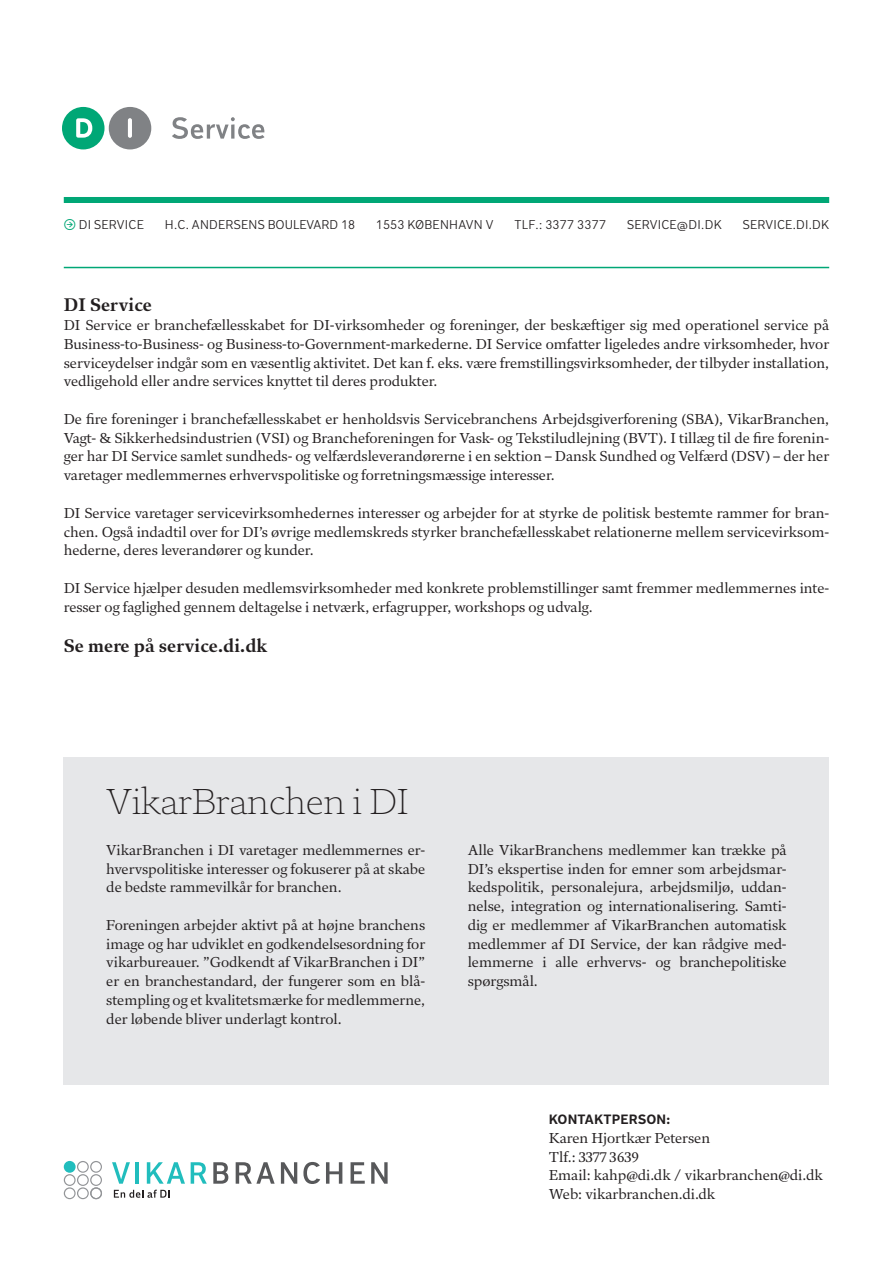
<style>
.page{position:relative;width:893px;height:1263px;background:#fff}
.page>*{position:absolute;margin:0;border:0;box-sizing:border-box;transform-origin:0 0}
.t1{font:300 36px "DI Serif";color:#231f20}
.t2{font:700 18px "DI Serif";letter-spacing:.01em;color:#231f20}
.t3{font:14.25px/18.8px "DI Serif";color:#231f20;text-align:justify}
.t4{font:700 13.5px "DI Sans";letter-spacing:.015em;color:#231f20}
.t5{font:12.75px "DI Sans";letter-spacing:.02em;color:#231f20}
.t6{font:12.75px "DI Sans";color:#231f20}
.s1{font-family:"DI Stuff";color:#00a776}
</style>
<div class="page">
<div style="left:64px;top:197px;width:765px;height:6px;background:#00a776"></div>
<hr style="left:64px;top:267px;width:765px;height:1px;background:#00a776">
<svg style="left:172px;top:117px;width:93px;height:22px"></svg>
<div style="left:62px;top:107px;width:43px;height:42px;background:#00a776;border-radius:50%"></div>
<div style="left:109px;top:107px;width:42px;height:42px;background:#808285;border-radius:50%"></div>
<hr style="left:128px;top:118px;width:4px;height:20px;background:#fff;border-radius:2px">
<svg style="left:76px;top:118px;width:16px;height:20px"></svg>
<div style="left:64px;top:757px;width:765px;height:328px;background:#e6e7e9"></div>
<svg style="left:112px;top:1162px;width:18px;height:22px"></svg>
<hr style="left:135px;top:1162px;width:4px;height:22px;background:#21bdbd">
<svg style="left:147px;top:1162px;width:38px;height:22px"></svg>
<svg style="left:191px;top:1162px;width:16px;height:22px"></svg>
<svg style="left:213px;top:1162px;width:15px;height:22px"></svg>
<svg style="left:236px;top:1162px;width:39px;height:22px"></svg>
<svg style="left:281px;top:1162px;width:16px;height:22px"></svg>
<svg style="left:303px;top:1162px;width:17px;height:22px"></svg>
<svg style="left:326px;top:1162px;width:16px;height:22px"></svg>
<svg style="left:351px;top:1162px;width:14px;height:22px"></svg>
<svg style="left:371px;top:1162px;width:17px;height:22px"></svg>
<svg style="left:64px;top:1161px;width:38px;height:38px"></svg>
<svg style="left:114px;top:1190px;width:56px;height:8px"></svg>
<p class="t5" style="left:64px;top:217px;width:82px"><span class="s1">&gt;</span> DI SERVICE</p>
<p class="t6" style="left:165px;top:217px;width:192px">H.C. ANDERSENS BOULEVARD 18</p>
<p class="t5" style="left:376px;top:217px;width:119px">1553 KØBENHAVN V</p>
<p class="t5" style="left:515px;top:217px;width:93px">TLF.: 3377 3377</p>
<p class="t5" style="left:627px;top:217px;width:96px">SERVICE@DI.DK</p>
<p class="t5" style="left:743px;top:217px;width:88px">SERVICE.DI.DK</p>
<p class="t2" style="left:64px;top:294px;width:90px">DI Service</p>
<p class="t3" style="left:64px;top:316px;width:767px">DI Service er branchefællesskabet for DI-virksomheder og foreninger, der beskæftiger sig med operationel service på Business-to-Business- og Business-to-Government-markederne. DI Service omfatter ligeledes andre virksomheder, hvor serviceydelser indgår som en væsentlig aktivitet. Det kan f. eks. være fremstillingsvirksomheder, der tilbyder installation, vedligehold eller andre services knyttet til deres produkter.</p>
<p class="t3" style="left:64px;top:410px;width:767px">De fire foreninger i branchefællesskabet er henholdsvis Servicebranchens Arbejdsgiverforening (SBA), VikarBranchen, Vagt- &amp; Sikkerhedsindustrien (VSI) og Brancheforeningen for Vask- og Tekstiludlejning (BVT). I tillæg til de fire forenin&shy;ger har DI Service samlet sundheds- og velfærdsleverandørerne i en sektion – Dansk Sundhed og Velfærd (DSV) – der her varetager medlemmernes erhvervspolitiske og forretningsmæssige interesser.</p>
<p class="t3" style="left:64px;top:503px;width:767px">DI Service varetager servicevirksomhedernes interesser og arbejder for at styrke de politisk bestemte rammer for bran&shy;chen. Også indadtil over for DI’s øvrige medlemskreds styrker branchefællesskabet relationerne mellem servicevirksom&shy;hederne, deres leverandører og kunder.</p>
<p class="t3" style="left:64px;top:578px;width:767px">DI Service hjælper desuden medlemsvirksomheder med konkrete problemstillinger samt fremmer medlemmernes inte&shy;resser og faglighed gennem deltagelse i netværk, erfagrupper, workshops og udvalg.</p>
<p class="t2" style="left:64px;top:634px;width:205px">Se mere på service.di.dk</p>
<h1 class="t1" style="left:106px;top:779px;width:304px">VikarBranchen i DI</h1>
<p class="t3" style="left:106px;top:840px;width:320px">VikarBranchen i DI varetager medlemmernes er&shy;hvervspolitiske interesser og fokuserer på at skabe de bedste rammevilkår for branchen.</p>
<p class="t3" style="left:106px;top:915px;width:320px">Foreningen arbejder aktivt på at højne branchens image og har udviklet en godkendelsesordning for vikarbureauer. ”Godkendt af VikarBranchen i DI” er en branchestandard, der fungerer som en blå&shy;stempling og et kvalitetsmærke for medlemmerne, der løbende bliver underlagt kontrol.</p>
<p class="t3" style="left:468px;top:840px;width:320px">Alle VikarBranchens medlemmer kan trække på DI’s ekspertise inden for emner som arbejdsmar&shy;kedspolitik, personalejura, arbejdsmiljø, uddan&shy;nelse, integration og internationalisering. Samti&shy;dig er medlemmer af VikarBranchen automatisk medlemmer af DI Service, der kan rådgive med&shy;lemmerne i alle erhvervs- og branchepolitiske spørgsmål.</p>
<p class="t4" style="left:549px;top:1111px;width:123px">KONTAKTPERSON:</p>
<p class="t3" style="left:549px;top:1128px;width:275px;text-align:left">Karen Hjortkær Petersen<br>Tlf.: 3377 3639<br>Email: kahp@di.dk / vikarbranchen@di.dk<br>Web: vikarbranchen.di.dk</p>
</div>
